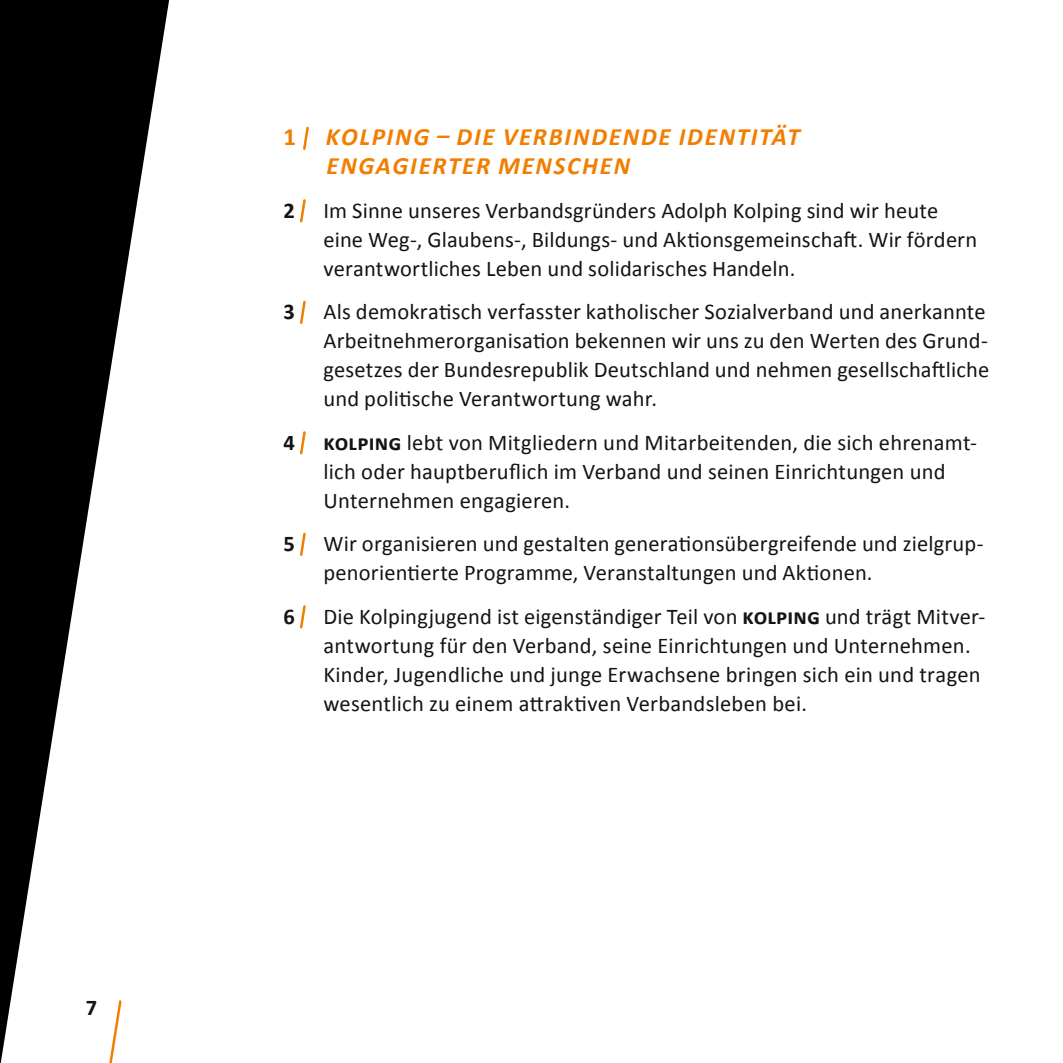
<style>
.page{position:relative;width:1063px;height:1063px;background:#fff}
.page>*{position:absolute;margin:0;border:0;box-sizing:border-box;transform-origin:0 0}
.Headline_Klein_Caps{font:italic 700 25px/29px "Calibri";letter-spacing:.07em;color:#f17e00}
.GuL_Fließtext{font:22.5px/29px "Calibri";letter-spacing:.01em;color:#131413}
.GuL_Fließtext-2{font:700 22.5px "Calibri";color:#131413}
.s1{font-style:normal}
.s2{font-weight:700}
</style>
<div class="page">
<svg style="left:303px;top:126px;width:6px;height:24px"></svg>
<svg style="left:300px;top:199px;width:6px;height:24px"></svg>
<svg style="left:300px;top:300px;width:6px;height:24px"></svg>
<svg style="left:300px;top:431px;width:6px;height:24px"></svg>
<svg style="left:300px;top:532px;width:6px;height:24px"></svg>
<svg style="left:300px;top:605px;width:6px;height:24px"></svg>
<svg style="left:0;top:0;width:169px;height:1063px"></svg>
<p class="GuL_Fließtext-2" style="left:86px;top:992px;width:13px">7</p>
<p class="Headline_Klein_Caps" style="left:326px;top:121px;width:475px;text-indent:-43px"><span class="s1">1</span> KOLPING – DIE VERBINDENDE IDENTITÄT<br>ENGAGIERTER MENSCHEN</p>
<p class="GuL_Fließtext-2" style="left:283px;top:194px;width:13px">2</p>
<p class="GuL_Fließtext" style="left:323px;top:195px;width:655px">Im Sinne unseres Verbandsgründers Adolph Kolping sind wir heute eine Weg-, Glaubens-, Bildungs- und Aktionsgemeinschaft. Wir fördern verantwortliches Leben und solidarisches Handeln.</p>
<p class="GuL_Fließtext-2" style="left:283px;top:296px;width:13px">3</p>
<p class="GuL_Fließtext" style="left:323px;top:296px;width:667px">Als demokratisch verfasster katholischer Sozialverband und anerkannte Arbeitnehmerorganisation bekennen wir uns zu den Werten des Grund&shy;gesetzes der Bundesrepublik Deutschland und nehmen gesellschaftliche und politische Verantwortung wahr.</p>
<p class="GuL_Fließtext-2" style="left:283px;top:426px;width:13px">4</p>
<p class="GuL_Fließtext" style="left:323px;top:427px;width:655px"><span class="s2">kolping</span> lebt von Mitgliedern und Mitarbeitenden, die sich ehrenamt&shy;lich oder hauptberuflich im Verband und seinen Einrichtungen und<br>Unternehmen engagieren.</p>
<p class="GuL_Fließtext-2" style="left:283px;top:528px;width:13px">5</p>
<p class="GuL_Fließtext" style="left:323px;top:528px;width:662px">Wir organisieren und gestalten generationsübergreifende und zielgrup&shy;penorientierte Programme, Veranstaltungen und Aktionen.</p>
<p class="GuL_Fließtext-2" style="left:283px;top:600px;width:13px">6</p>
<p class="GuL_Fließtext" style="left:323px;top:601px;width:663px">Die Kolpingjugend ist eigenständiger Teil von <span class="s2">kolping</span> und trägt Mitver&shy;antwortung für den Verband, seine Einrichtungen und Unternehmen.<br>Kinder, Jugendliche und junge Erwachsene bringen sich ein und tragen wesentlich zu einem attraktiven Verbandsleben bei.</p>
</div>
